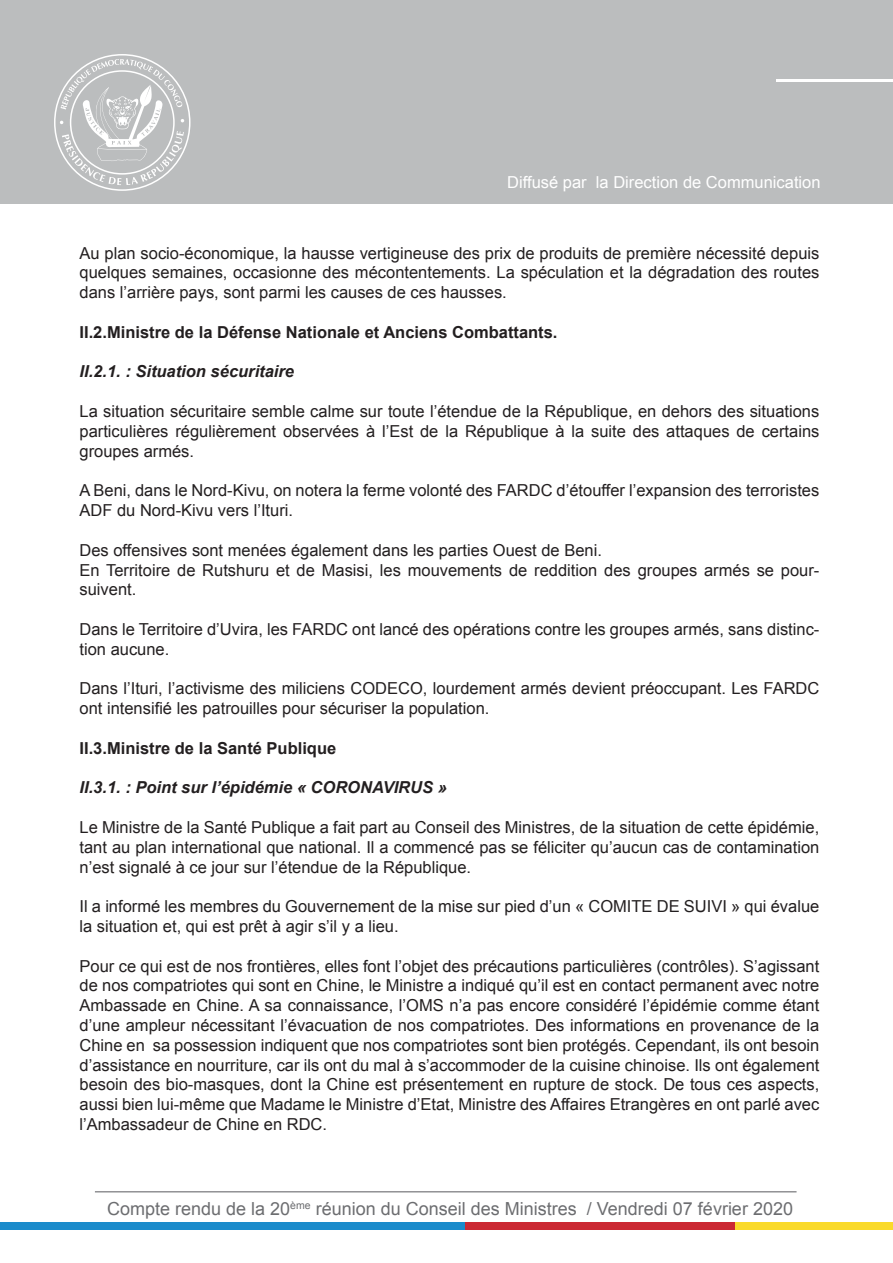
<style>
.page{position:relative;width:893px;height:1263px;background:#fff}
.page>*{position:absolute;margin:0;border:0;box-sizing:border-box;transform-origin:0 0}
.t1{font:18px "Arial";color:#6c6d70}
.t2{font:16.5px/19.8px "Arial";color:#231f20}
.t3{font:700 16.5px "Arial";color:#231f20}
.t4{font:italic 700 16.5px "Arial";color:#231f20}
.t5{font:16.5px "Arial";color:#fff}
</style>
<div class="page">
<div style="left:0;top:0;width:893px;height:204px;background:#bbbdbe"></div>
<hr style="left:776px;top:79px;width:117px;height:3px;background:#fff">
<svg style="left:54px;top:54px;width:137px;height:137px"></svg>
<hr style="left:95px;top:1191px;width:701px;height:1px;background:#6c6d70">
<div style="left:0;top:1222px;width:465px;height:7px;background:#1b8bcb"></div>
<div style="left:465px;top:1222px;width:271px;height:7px;background:#cb2933"></div>
<div style="left:736px;top:1222px;width:157px;height:7px;background:#fada2a"></div>
<p class="t5" style="left:507px;top:171px;width:315px">Diffusé par la Direction de Communication</p>
<p class="t2" style="left:80px;top:243px;width:741px;text-align:justify">Au plan socio-économique, la hausse vertigineuse des prix de produits de première nécessité depuis quelques semaines, occasionne des mécontentements. La spéculation et la dégradation des routes dans l’arrière pays, sont parmi les causes de ces hausses.</p>
<p class="t3" style="left:80px;top:320px;width:480px">II.2.Ministre de la Défense Nationale et Anciens Combattants.</p>
<p class="t4" style="left:80px;top:361px;width:216px">II.2.1. : Situation sécuritaire</p>
<p class="t2" style="left:80px;top:402px;width:741px;text-align:justify">La situation sécuritaire semble calme sur toute l’étendue de la République, en dehors des situations particulières régulièrement observées à l’Est de la République à la suite des attaques de certains groupes armés.</p>
<p class="t2" style="left:80px;top:481px;width:741px">A Beni, dans le Nord-Kivu, on notera la ferme volonté des FARDC d’étouffer l’expansion des terroristes<br>ADF du Nord-Kivu vers l’Ituri.</p>
<p class="t2" style="left:80px;top:540px;width:524px">Des offensives sont menées également dans les parties Ouest de Beni.</p>
<p class="t2" style="left:80px;top:560px;width:741px">En Territoire de Rutshuru et de Masisi, les mouvements de reddition des groupes armés se pour&shy;suivent.</p>
<p class="t2" style="left:80px;top:619px;width:741px">Dans le Territoire d’Uvira, les FARDC ont lancé des opérations contre les groupes armés, sans distinc&shy;tion aucune.</p>
<p class="t2" style="left:80px;top:679px;width:741px">Dans l’Ituri, l’activisme des miliciens CODECO, lourdement armés devient préoccupant. Les FARDC ont intensifié les patrouilles pour sécuriser la population.</p>
<p class="t3" style="left:80px;top:736px;width:258px">II.3.Ministre de la Santé Publique</p>
<p class="t4" style="left:80px;top:777px;width:369px">II.3.1. : Point sur l’épidémie « CORONAVIRUS »</p>
<p class="t2" style="left:80px;top:817px;width:741px;text-align:justify">Le Ministre de la Santé Publique a fait part au Conseil des Ministres, de la situation de cette épidémie, tant au plan international que national. Il a commencé pas se féliciter qu’aucun cas de contamination n’est signalé à ce jour sur l’étendue de la République.</p>
<p class="t2" style="left:80px;top:897px;width:741px">Il a informé les membres du Gouvernement de la mise sur pied d’un « COMITE DE SUIVI » qui évalue la situation et, qui est prêt à agir s’il y a lieu.</p>
<p class="t2" style="left:80px;top:956px;width:741px;text-align:justify">Pour ce qui est de nos frontières, elles font l’objet des précautions particulières (contrôles). S’agissant de nos compatriotes qui sont en Chine, le Ministre a indiqué qu’il est en contact permanent avec notre Ambassade en Chine. A sa connaissance, l’OMS n’a pas encore considéré l’épidémie comme étant d’une ampleur nécessitant l’évacuation de nos compatriotes. Des informations en provenance de la Chine en sa possession indiquent que nos compatriotes sont bien protégés. Cependant, ils ont besoin d’assistance en nourriture, car ils ont du mal à s’accommoder de la cuisine chinoise. Ils ont également besoin des bio-masques, dont la Chine est présentement en rupture de stock. De tous ces aspects, aussi bien lui-même que Madame le Ministre d’Etat, Ministre des Affaires Etrangères en ont parlé avec l’Ambassadeur de Chine en RDC.</p>
<p class="t1" style="left:107px;top:1197px;width:687px">Compte rendu de la 20<sup>ème</sup> réunion du Conseil des Ministres / Vendredi 07 février 2020</p>
</div>
